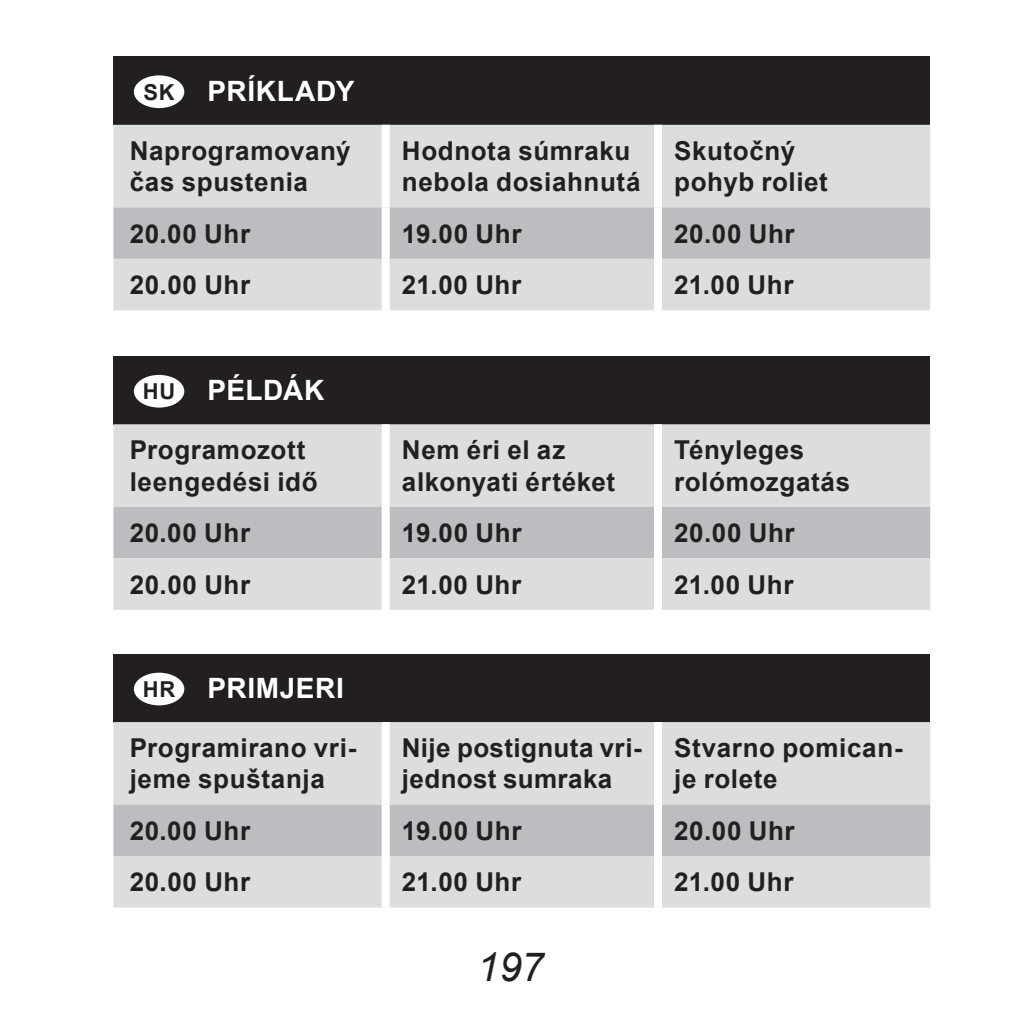
<style>
.page{position:relative;width:1021px;height:1021px;background:#fff}
.page>*{position:absolute;margin:0;border:0;box-sizing:border-box;transform-origin:0 0}
.t1{font:italic 40px "Arial";color:#231f20}
.t2{font:700 28px "Arial";letter-spacing:.025em;color:#fff}
.t3{font:700 26px/31.2px "Arial";letter-spacing:.025em;color:#231f20}
.t4{font:700 22px "Arial";color:#231f20}
</style>
<div class="page">
<div style="left:113px;top:57px;width:817px;height:68px;background:#231f20"></div>
<div style="left:113px;top:125px;width:817px;height:82px;background:#dcdddf"></div>
<div style="left:113px;top:207px;width:817px;height:52px;background:#bcbdc0"></div>
<div style="left:113px;top:259px;width:817px;height:51px;background:#dcdddf"></div>
<div style="left:382px;top:125px;width:8px;height:82px;background:#fff"></div>
<div style="left:382px;top:207px;width:8px;height:52px;background:#fff"></div>
<div style="left:382px;top:259px;width:8px;height:51px;background:#fff"></div>
<div style="left:654px;top:125px;width:8px;height:82px;background:#fff"></div>
<div style="left:654px;top:207px;width:8px;height:52px;background:#fff"></div>
<div style="left:654px;top:259px;width:8px;height:51px;background:#fff"></div>
<div style="left:133px;top:74px;width:52px;height:35px;background:#fff;border-radius:50%"></div>
<div style="left:132px;top:73px;width:54px;height:37px;border:2px solid #231f20;border-radius:50%"></div>
<div style="left:113px;top:356px;width:817px;height:68px;background:#231f20"></div>
<div style="left:113px;top:424px;width:817px;height:83px;background:#dcdddf"></div>
<svg style="left:113px;top:507px;width:817px;height:102px"></svg>
<div style="left:382px;top:424px;width:8px;height:83px;background:#fff"></div>
<div style="left:382px;top:507px;width:8px;height:51px;background:#fff"></div>
<div style="left:382px;top:558px;width:8px;height:51px;background:#fff"></div>
<div style="left:654px;top:424px;width:8px;height:83px;background:#fff"></div>
<div style="left:654px;top:507px;width:8px;height:51px;background:#fff"></div>
<div style="left:654px;top:558px;width:8px;height:51px;background:#fff"></div>
<div style="left:133px;top:374px;width:52px;height:35px;background:#fff;border-radius:50%"></div>
<div style="left:132px;top:372px;width:54px;height:38px;border:2px solid #231f20;border-radius:50%"></div>
<div style="left:113px;top:654px;width:817px;height:68px;background:#231f20"></div>
<div style="left:113px;top:722px;width:817px;height:82px;background:#dcdddf"></div>
<div style="left:113px;top:804px;width:817px;height:52px;background:#bcbdc0"></div>
<div style="left:113px;top:856px;width:817px;height:51px;background:#dcdddf"></div>
<div style="left:382px;top:722px;width:8px;height:82px;background:#fff"></div>
<div style="left:382px;top:804px;width:8px;height:52px;background:#fff"></div>
<div style="left:382px;top:856px;width:8px;height:51px;background:#fff"></div>
<div style="left:654px;top:722px;width:8px;height:82px;background:#fff"></div>
<div style="left:654px;top:804px;width:8px;height:52px;background:#fff"></div>
<div style="left:654px;top:856px;width:8px;height:51px;background:#fff"></div>
<div style="left:133px;top:671px;width:52px;height:35px;background:#fff;border-radius:50%"></div>
<div style="left:132px;top:670px;width:54px;height:37px;border:2px solid #231f20;border-radius:50%"></div>
<p class="t4" style="left:143px;top:77px;width:17px">SK</p>
<p class="t2" style="left:207px;top:72px;width:148px">Príklady</p>
<p class="t3" style="left:130px;top:136px;width:222px">Naprogramovaný čas spustenia</p>
<p class="t3" style="left:402px;top:136px;width:240px">Hodnota súmraku nebola dosiahnutá</p>
<p class="t3" style="left:674px;top:136px;width:155px">Skutočný pohyb roliet</p>
<p class="t3" style="left:130px;top:219px;width:122px">20.00 Uhr</p>
<p class="t3" style="left:402px;top:219px;width:121px">19.00 Uhr</p>
<p class="t3" style="left:674px;top:219px;width:122px">20.00 Uhr</p>
<p class="t3" style="left:130px;top:270px;width:122px">20.00 Uhr</p>
<p class="t3" style="left:402px;top:270px;width:121px">21.00 Uhr</p>
<p class="t3" style="left:674px;top:270px;width:121px">21.00 Uhr</p>
<p class="t4" style="left:143px;top:377px;width:16px">HU</p>
<p class="t2" style="left:207px;top:372px;width:118px">Példák</p>
<p class="t3" style="left:130px;top:435px;width:190px">Programozott leengedési idő</p>
<p class="t3" style="left:402px;top:435px;width:215px">Nem éri el az alkonyati értéket</p>
<p class="t3" style="left:674px;top:435px;width:178px">Tényleges rolómozgatás</p>
<p class="t3" style="left:130px;top:518px;width:122px">20.00 Uhr</p>
<p class="t3" style="left:402px;top:518px;width:121px">19.00 Uhr</p>
<p class="t3" style="left:674px;top:518px;width:122px">20.00 Uhr</p>
<p class="t3" style="left:130px;top:569px;width:122px">20.00 Uhr</p>
<p class="t3" style="left:402px;top:569px;width:121px">21.00 Uhr</p>
<p class="t3" style="left:674px;top:569px;width:121px">21.00 Uhr</p>
<p class="t4" style="left:143px;top:674px;width:17px">HR</p>
<p class="t2" style="left:207px;top:669px;width:134px">Primjeri</p>
<p class="t3" style="left:130px;top:733px;width:228px">Programirano vri&shy;jeme spuštanja</p>
<p class="t3" style="left:402px;top:733px;width:241px">Nije postignuta vri&shy;jednost sumraka</p>
<p class="t3" style="left:674px;top:733px;width:230px">Stvarno pomican&shy;je rolete</p>
<p class="t3" style="left:130px;top:816px;width:122px">20.00 Uhr</p>
<p class="t3" style="left:402px;top:816px;width:121px">19.00 Uhr</p>
<p class="t3" style="left:674px;top:816px;width:122px">20.00 Uhr</p>
<p class="t3" style="left:130px;top:867px;width:122px">20.00 Uhr</p>
<p class="t3" style="left:402px;top:867px;width:121px">21.00 Uhr</p>
<p class="t3" style="left:674px;top:867px;width:121px">21.00 Uhr</p>
<h1 class="t1" style="left:477px;top:941px;width:68px">197</h1>
</div>
